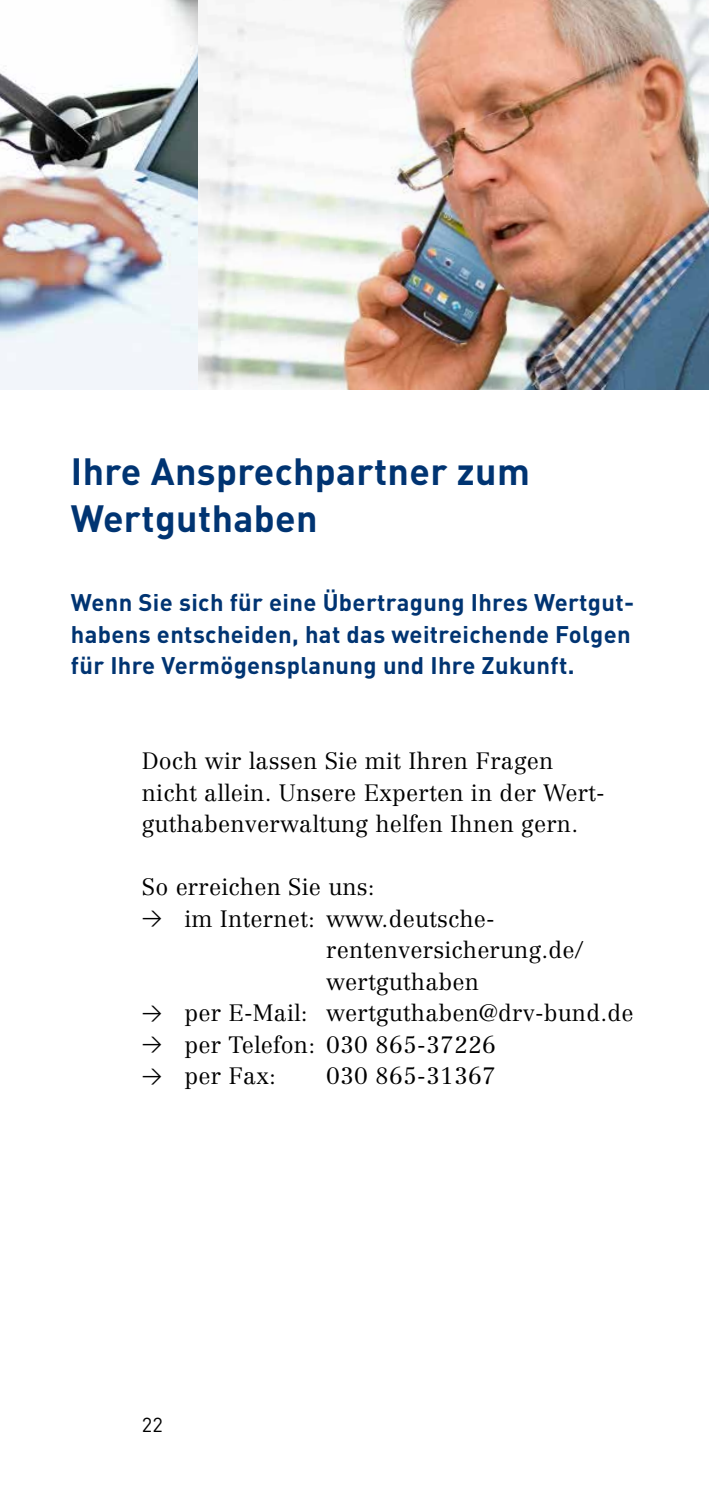
<style>
.page{position:relative;width:709px;height:1489px;background:#fff}
.page>*{position:absolute;margin:0;border:0;box-sizing:border-box;transform-origin:0 0}
.t1{font:700 37.5px/47.2px "DIN";letter-spacing:.01em;color:#003472}
.t2{font:700 23.75px/31.5px "DIN";letter-spacing:.015em;color:#003472}
.t3{font:300 23.25px/31.5px "Centennial";letter-spacing:.01em;color:#000}
.t4{font:20px "DIN";color:#000}
.s1{font-family:"DIN Regular Alternate";font-weight:400;font-size:20px}
</style>
<div class="page">
<img style="left:0;top:0;width:709px;height:390px">
<h2 class="t1" style="left:71px;top:446px;width:460px">Ihre Ansprechpartner zum<br>Wertguthaben</h2>
<p class="t2" style="left:71px;top:586px;width:565px">Wenn Sie sich für eine Übertragung Ihres Wertgut&shy;habens entscheiden, hat das weitreichende Folgen für Ihre Vermögensplanung und Ihre Zukunft.</p>
<p class="t3" style="left:142px;top:745px;width:464px">Doch wir lassen Sie mit Ihren Fragen nicht allein. Unsere Experten in der Wert&shy;guthabenverwaltung helfen Ihnen gern.</p>
<p class="t3" style="left:142px;top:871px;width:234px">So erreichen Sie uns:</p>
<p class="t3" style="left:326px;top:902px;width:259px;text-indent:-184px"><span class="s1">&gt;</span> im Internet: www.deutsche&shy;rentenversicherung.de/ wertguthaben</p>
<p class="t3" style="left:142px;top:997px;width:493px"><span class="s1">&gt;</span> per E-Mail: wertguthaben@drv-bund.de</p>
<p class="t3" style="left:142px;top:1028px;width:355px"><span class="s1">&gt;</span> per Telefon: 030 865-37226</p>
<p class="t3" style="left:142px;top:1060px;width:136px"><span class="s1">&gt;</span> per Fax:</p>
<p class="t3" style="left:326px;top:1060px;width:171px">030 865-31367</p>
<p class="t4" style="left:142px;top:1411px;width:23px">22</p>
</div>
